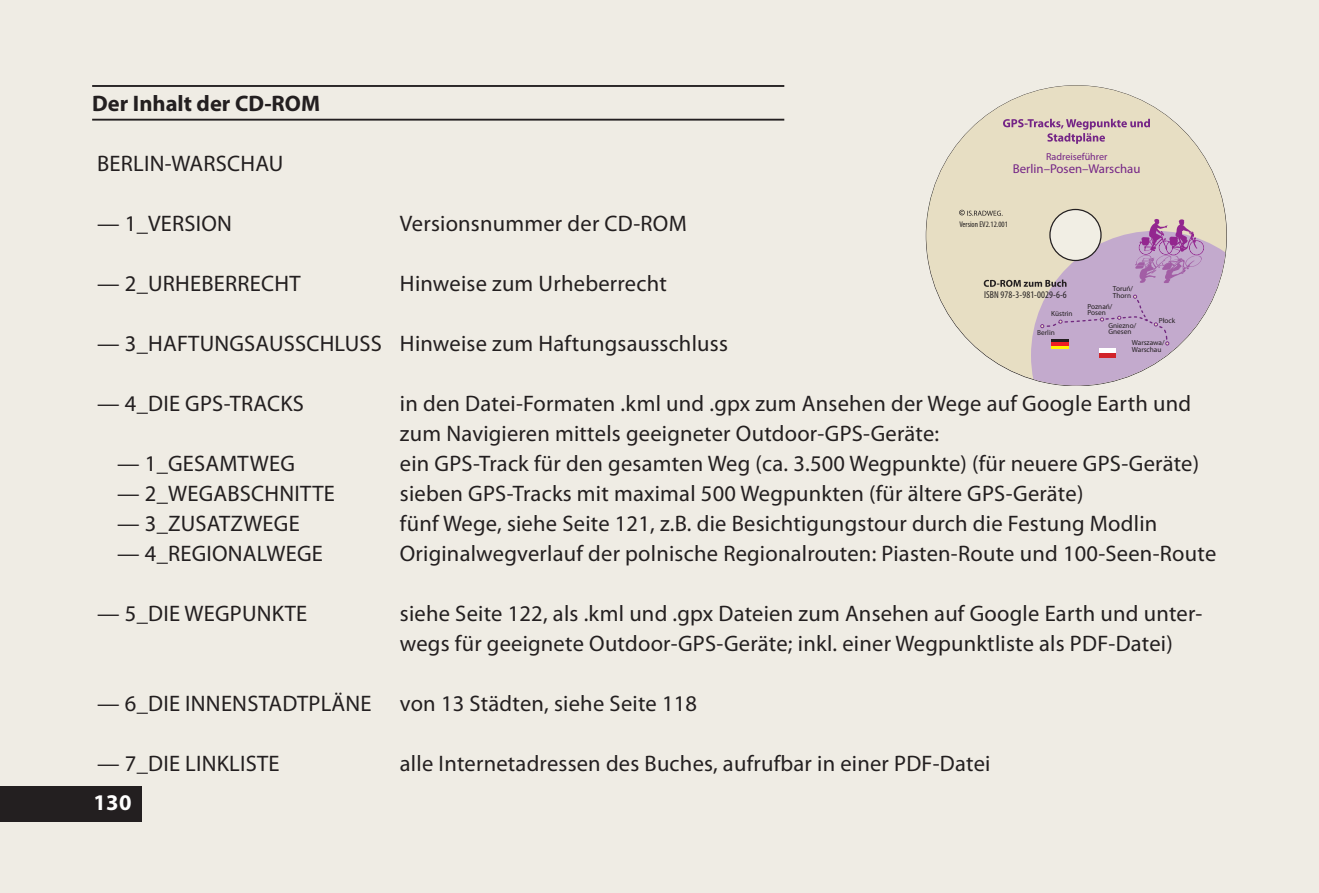
<style>
.page{position:relative;width:1319px;height:893px;background:#fff}
.page>*{position:absolute;margin:0;border:0;box-sizing:border-box;transform-origin:0 0}
.t1{font:22.5px/30px "Myriad Pro";letter-spacing:.01em;color:#231f20}
.t2{font:700 22.5px "Myriad Pro";color:#231f20}
.t3{font:700 22.5px "Myriad Pro";color:#fff}
.t4{font:12.75px "Myriad Pro";color:#742486}
.t5{font:condensed 10px "Myriad Pro";letter-spacing:.01em;color:#231f20}
.t6{font:10px "Myriad Pro";color:#742486}
.t7{font:condensed 8.25px "Myriad Pro";color:#231f20}
.t8{font:7.25px/6.5px "Myriad Pro";color:#231f20}
</style>
<div class="page">
<div style="left:0;top:0;width:1318px;height:893px;background:#efece4"></div>
<div style="left:0;top:787px;width:142px;height:35px;background:#231f20"></div>
<hr style="left:92px;top:119px;width:692px;height:2px;background:#231f20">
<hr style="left:92px;top:85px;width:692px;height:2px;background:#231f20">
<svg style="left:925px;top:85px;width:294px;height:301px"></svg>
<div style="left:926px;top:86px;width:300px;height:299px;background:#e7dec3;border-radius:50%"></div>
<svg style="left:1003px;top:119px;width:146px;height:25px"></svg>
<svg style="left:926px;top:188px;width:300px;height:197px"></svg>
<div style="left:1049px;top:209px;width:51px;height:51px;background:#f1eee4;border-radius:50%"></div>
<div style="left:1049px;top:209px;width:52px;height:52px;border:1px solid #231f20;border-radius:50%"></div>
<p class="t2" style="left:92px;top:89px;width:229px">Der Inhalt der CD-ROM</p>
<p class="t1" style="left:97px;top:148px;width:188px">BERLIN-WARSCHAU</p>
<p class="t1" style="left:97px;top:208px;width:136px">— 1_VERSION</p>
<p class="t1" style="left:400px;top:208px;width:288px">Versionsnummer der CD-ROM</p>
<p class="t6" style="left:1045px;top:151px;width:63px">Radreiseführer</p>
<p class="t4" style="left:1012px;top:161px;width:129px">Berlin–Posen–Warschau</p>
<p class="t7" style="left:959px;top:219px;width:50px">Version EV2.12.001</p>
<p class="t1" style="left:97px;top:268px;width:205px">— 2_URHEBERRECHT</p>
<p class="t1" style="left:400px;top:268px;width:268px">Hinweise zum Urheberrecht</p>
<p class="t8" style="left:1112px;top:285px;width:22px">Toruń/<br>Thorn</p>
<p class="t5" style="left:983px;top:289px;width:84px">ISBN 978-3-981-0029-6-6</p>
<p class="t8" style="left:1037px;top:329px;width:19px">Berlin</p>
<p class="t8" style="left:1050px;top:310px;width:23px">Küstrin</p>
<p class="t8" style="left:1087px;top:303px;width:26px">Poznań/<br>Posen</p>
<p class="t8" style="left:1108px;top:322px;width:29px">Gniezno/<br>Gnesen</p>
<p class="t8" style="left:1158px;top:317px;width:18px">Płock</p>
<p class="t8" style="left:1131px;top:340px;width:34px">Warszawa/<br>Warschau</p>
<p class="t1" style="left:97px;top:328px;width:632px">— 3_HAFTUNGSAUSSCHLUSS Hinweise zum Haftungsausschluss</p>
<p class="t1" style="left:97px;top:388px;width:208px">— 4_DIE GPS-TRACKS</p>
<p class="t1" style="left:400px;top:388px;width:792px">in den Datei-Formaten .kml und .gpx zum Ansehen der Wege auf Google Earth und zum Navigieren mittels geeigneter Outdoor-GPS-Geräte:</p>
<p class="t1" style="left:117px;top:448px;width:179px">— 1_GESAMTWEG</p>
<p class="t1" style="left:400px;top:448px;width:800px">ein GPS-Track für den gesamten Weg (ca. 3.500 Wegpunkte) (für neuere GPS-Geräte)</p>
<p class="t1" style="left:117px;top:478px;width:219px">— 2_WEGABSCHNITTE</p>
<p class="t1" style="left:400px;top:478px;width:685px">sieben GPS-Tracks mit maximal 500 Wegpunkten (für ältere GPS-Geräte)</p>
<p class="t1" style="left:117px;top:508px;width:184px">— 3_ZUSATZWEGE</p>
<p class="t1" style="left:400px;top:508px;width:758px">fünf Wege, siehe Seite 121, z.B. die Besichtigungstour durch die Festung Modlin</p>
<p class="t1" style="left:117px;top:538px;width:207px">— 4_REGIONALWEGE</p>
<p class="t1" style="left:400px;top:538px;width:817px">Originalwegverlauf der polnische Regionalrouten: Piasten-Route und 100-Seen-Route</p>
<p class="t1" style="left:97px;top:598px;width:211px">— 5_DIE WEGPUNKTE</p>
<p class="t1" style="left:400px;top:598px;width:804px">siehe Seite 122, als .kml und .gpx Dateien zum Ansehen auf Google Earth und unter&shy;wegs für geeignete Outdoor-GPS-Geräte; inkl. einer Wegpunktliste als PDF-Datei)</p>
<p class="t1" style="left:97px;top:688px;width:276px">— 6_DIE INNENSTADTPLÄNE</p>
<p class="t1" style="left:400px;top:688px;width:299px">von 13 Städten, siehe Seite 118</p>
<p class="t1" style="left:97px;top:748px;width:184px">— 7_DIE LINKLISTE</p>
<p class="t1" style="left:400px;top:748px;width:592px">alle Internetadressen des Buches, aufrufbar in einer PDF-Datei</p>
<p class="t3" style="left:94px;top:787px;width:39px">130</p>
</div>
